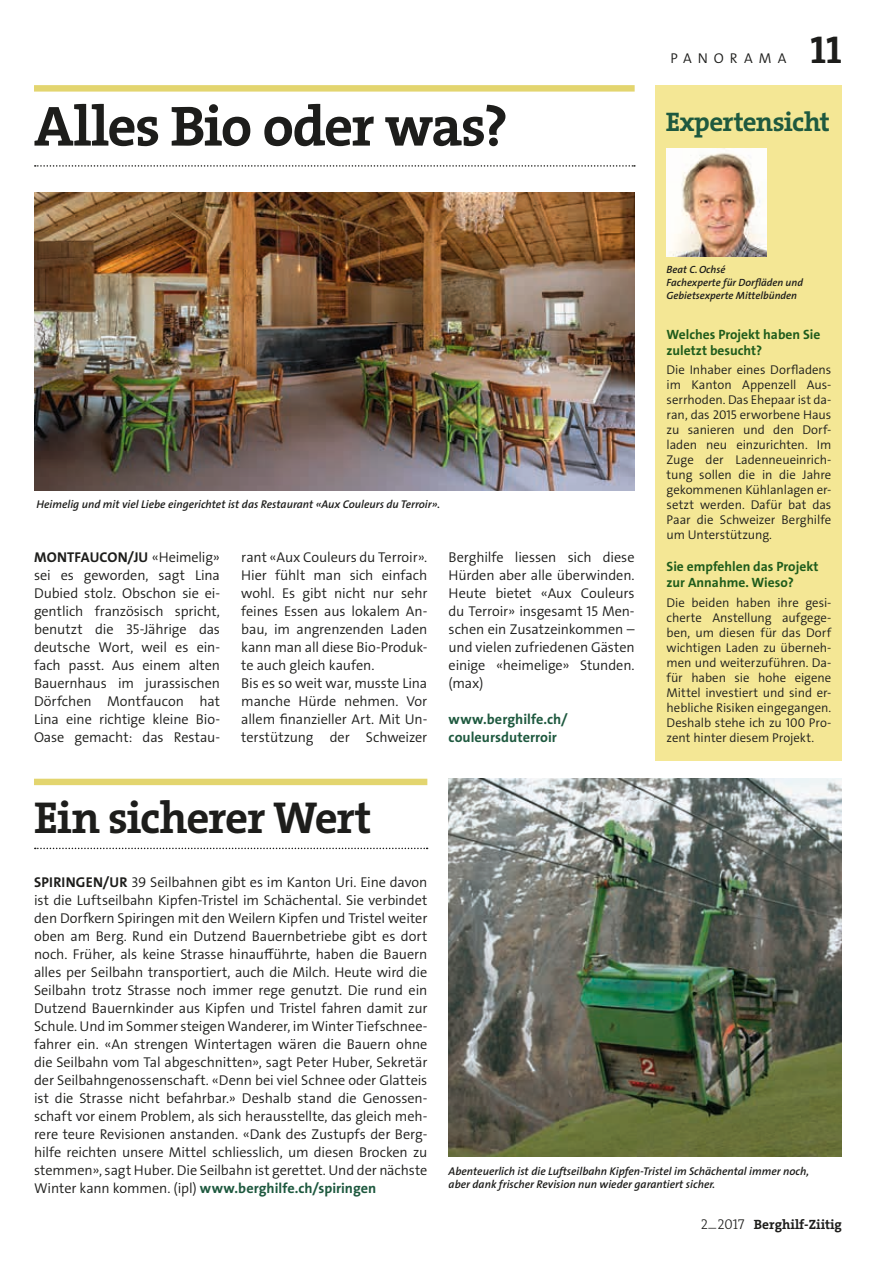
<style>
.page{position:relative;width:893px;height:1263px;background:#fff}
.page>*{position:absolute;margin:0;border:0;box-sizing:border-box;transform-origin:0 0}
.t1{font:57px "The Serif LP7 Bld";letter-spacing:-.03em;color:#1d1d1b}
.t2{font:45px "The Serif LP7 Bld";letter-spacing:-.03em;color:#1d1d1b}
.t3{font:39px "The Serif LP7 Bld";color:#1d1d1b}
.t4{font:27px "The Serif LP7 Bld";letter-spacing:-.025em;color:#1e593f}
.t5{font:14.25px/18px "The Sans LP4 Se Lig";letter-spacing:-.005em;color:#1d1d1b;text-align:justify}
.t6{font:14.25px/18px "The Sans LP7 Bld";letter-spacing:.005em;color:#1e593f}
.t7{font:14.25px "The Sans LP7 Bld";letter-spacing:.01em;color:#1d1d1b}
.t8{font:14.25px "The Sans LP4 Se Lig";letter-spacing:.42em;color:#1d1d1b}
.t9{font:13.5px/16.5px "The Sans LP7 Bld";color:#1f5c1c}
.t10{font:13.5px "The Serif LP7 Bld";color:#1d1d1b}
.t11{font:12.75px/15px "The Sans LP4 Se Lig";letter-spacing:-.005em;color:#1d1d1b;text-align:justify}
.t12{font:11.25px/13.5px "The Sans LP6 Se Bld IT";color:#1d1d1b}
.t13{font:10.5px/12.6px "The Sans LP6 Se Bld IT";color:#1d1d1b}
.s1{font-family:"The Sans LP4 Se Lig"}
.s2{font-family:"The Sans LP7 Bld"}
.s3{font-family:"The Sans LP4 Se Lig";color:#1d1d1b}
.s4{font-family:"The Serif LP3 Lig";font-size:14.25px}
</style>
<div class="page">
<img style="left:449px;top:778px;width:393px;height:378px">
<div style="left:656px;top:85px;width:186px;height:675px;background:#f4e795"></div>
<div style="left:34px;top:779px;width:393px;height:6px;background:#e3d56f"></div>
<svg style="left:35px;top:848px;width:393px;height:1px"></svg>
<img style="left:666px;top:148px;width:100px;height:108px">
<img style="left:34px;top:193px;width:601px;height:297px">
<div style="left:34px;top:85px;width:601px;height:7px;background:#e3d56f"></div>
<svg style="left:35px;top:165px;width:600px;height:2px"></svg>
<h1 class="t1" style="left:34px;top:89px;width:476px">Alles Bio oder was?</h1>
<p class="t8" style="left:670px;top:49px;width:118px">PANORAMA</p>
<h3 class="t3" style="left:810px;top:24px;width:33px">11</h3>
<h3 class="t4" style="left:666px;top:104px;width:166px">Expertensicht</h3>
<p class="t12" style="left:36px;top:498px;width:405px">Heimelig und mit viel Liebe eingerichtet ist das Restaurant «Aux Couleurs du Terroir».</p>
<p class="t7" style="left:34px;top:548px;width:187px">MONTFAUCON/JU <span class="s1">«Heimelig»</span></p>
<p class="t5" style="left:34px;top:567px;width:188px">sei es geworden, sagt Lina Dubied stolz. Obschon sie ei&shy;gentlich französisch spricht, benutzt die 35-Jährige das deutsche Wort, weil es ein&shy;fach passt. Aus einem alten Bauernhaus im jurassischen Dörfchen Montfaucon hat Lina eine richtige kleine Bio-Oase gemacht: das Restau-</p>
<p class="t5" style="left:241px;top:549px;width:188px;text-align:left">rant «Aux Couleurs du Terroir».<br>Hier fühlt man sich einfach wohl. Es gibt nicht nur sehr feines Essen aus lokalem An&shy;bau, im angrenzenden Laden kann man all diese Bio-Produk&shy;te auch gleich kaufen.<br>Bis es so weit war, musste Lina manche Hürde nehmen. Vor allem finanzieller Art. Mit Un&shy;terstützung der Schweizer</p>
<p class="t5" style="left:449px;top:549px;width:188px">Berghilfe liessen sich diese Hürden aber alle überwinden.<br>Heute bietet «Aux Couleurs du Terroir» insgesamt 15 Men&shy;schen ein Zusatzeinkommen – und vielen zufriedenen Gästen einige «heimelige» Stunden. (max)</p>
<p class="t6" style="left:449px;top:711px;width:121px">www.berghilfe.ch/ couleursduterroir</p>
<h2 class="t2" style="left:34px;top:788px;width:339px">Ein sicherer Wert</h2>
<p class="t13" style="left:666px;top:264px;width:138px">Beat C.Ochsé<br>Fachexperte für Dorfläden und<br>Gebietsexperte Mittelbünden</p>
<p class="t9" style="left:666px;top:326px;width:155px">Welches Projekt haben Sie zuletzt besucht?</p>
<p class="t11" style="left:666px;top:363px;width:166px">Die Inhaber eines Dorfladens im Kanton Appenzell Aus&shy;serrhoden. Das Ehepaar ist da&shy;ran, das 2015 erworbene Haus zu sanieren und den Dorf&shy;laden neu einzurichten. Im Zuge der Ladenneueinrich&shy;tung sollen die in die Jahre gekommenen Kühlanlagen er&shy;setzt werden. Dafür bat das Paar die Schweizer Berghilfe um Unterstützung.</p>
<p class="t9" style="left:666px;top:558px;width:153px">Sie empfehlen das Projekt zur Annahme. Wieso?</p>
<p class="t11" style="left:666px;top:595px;width:166px">Die beiden haben ihre gesi&shy;cherte Anstellung aufgege&shy;ben, um diesen für das Dorf wichtigen Laden zu überneh&shy;men und weiterzuführen. Da&shy;für haben sie hohe eigene Mittel investiert und sind er&shy;hebliche Risiken eingegangen.<br>Deshalb stehe ich zu 100 Pro&shy;zent hinter diesem Projekt.</p>
<p class="t5" style="left:34px;top:873px;width:395px"><span class="s2">SPIRINGEN/UR</span> 39 Seilbahnen gibt es im Kanton Uri. Eine davon ist die Luftseilbahn Kipfen-Tristel im Schächental. Sie verbindet den Dorfkern Spiringen mit den Weilern Kipfen und Tristel weiter oben am Berg. Rund ein Dutzend Bauernbetriebe gibt es dort noch. Früher, als keine Strasse hinaufführte, haben die Bauern alles per Seilbahn transportiert, auch die Milch. Heute wird die Seilbahn trotz Strasse noch immer rege genutzt. Die rund ein Dutzend Bauernkinder aus Kipfen und Tristel fahren damit zur Schule. Und im Sommer steigen Wanderer, im Winter Tiefschnee&shy;fahrer ein. «An strengen Wintertagen wären die Bauern ohne die Seilbahn vom Tal abgeschnitten», sagt Peter Huber, Sekretär der Seilbahngenossenschaft. «Denn bei viel Schnee oder Glatteis ist die Strasse nicht befahrbar.» Deshalb stand die Genossen&shy;schaft vor einem Problem, als sich herausstellte, das gleich meh&shy;rere teure Revisionen anstanden. «Dank des Zustupfs der Berg&shy;hilfe reichten unsere Mittel schliesslich, um diesen Brocken zu stemmen», sagt Huber. Die Seilbahn ist gerettet. Und der nächste</p>
<p class="t6" style="left:34px;top:1179px;width:344px"><span class="s3">Winter kann kommen. (ipl)</span> www.berghilfe.ch/spiringen</p>
<p class="t12" style="left:449px;top:1164px;width:362px">Abenteuerlich ist die Luftseilbahn Kipfen-Tristel im Schächental immer noch, aber dank frischer Revision nun wieder garantiert sicher.</p>
<p class="t10" style="left:701px;top:1215px;width:143px"><span class="s4">2</span><sup>_</sup><span class="s4">2017</span> Berghilf-Ziitig</p>
</div>
